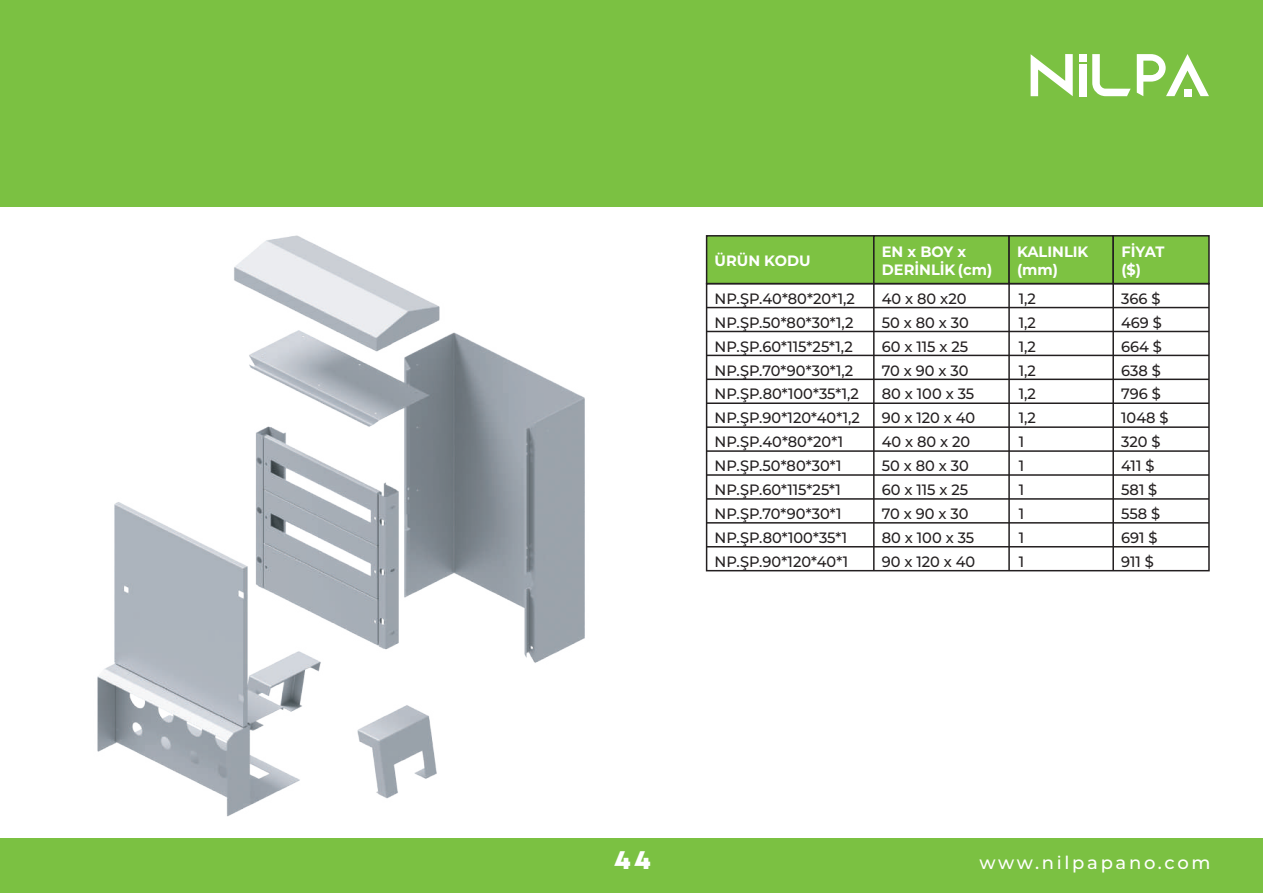
<style>
.page{position:relative;width:1263px;height:893px;background:#fff}
.page>*{position:absolute;margin:0;border:0;box-sizing:border-box;transform-origin:0 0}
.t1{font:700 22.5px "LEMONMILK";color:#fff}
.t2{font:500 18px "Montserrat";letter-spacing:.15em;color:#fff}
.t3{font:500 15px/23.9px "Montserrat";color:#231f20}
.t4{font:700 15px/18px "Montserrat";color:#fff}
</style>
<div class="page">
<div style="left:0;top:0;width:1263px;height:207px;background:#7bc142"></div>
<div style="left:0;top:839px;width:1263px;height:54px;background:#7bc142"></div>
<svg style="left:1030px;top:54px;width:43px;height:42px"></svg>
<div style="left:1079px;top:64px;width:7px;height:32px;background:#fff"></div>
<div style="left:1079px;top:54px;width:7px;height:7px;background:#fff"></div>
<svg style="left:1092px;top:54px;width:39px;height:42px"></svg>
<svg style="left:1137px;top:54px;width:72px;height:42px"></svg>
<div style="left:706px;top:235px;width:168px;height:49px;background:#7dc242;border:2px solid #231f20"></div>
<div style="left:873px;top:235px;width:137px;height:49px;background:#7dc242;border:2px solid #231f20"></div>
<div style="left:1008px;top:235px;width:106px;height:49px;background:#7dc242;border:2px solid #231f20"></div>
<div style="left:1112px;top:235px;width:98px;height:49px;background:#7dc242;border:2px solid #231f20"></div>
<div style="left:706px;top:283px;width:504px;height:288px;border:2px solid #231f20"></div>
<hr style="left:707px;top:355px;width:502px;height:1px;background:#231f20">
<hr style="left:707px;top:331px;width:502px;height:1px;background:#231f20">
<hr style="left:707px;top:379px;width:502px;height:1px;background:#231f20">
<hr style="left:707px;top:307px;width:502px;height:1px;background:#231f20">
<hr style="left:707px;top:450px;width:502px;height:2px;background:#231f20">
<hr style="left:707px;top:426px;width:502px;height:2px;background:#231f20">
<hr style="left:707px;top:474px;width:502px;height:2px;background:#231f20">
<hr style="left:707px;top:498px;width:502px;height:2px;background:#231f20">
<hr style="left:707px;top:522px;width:502px;height:2px;background:#231f20">
<hr style="left:707px;top:546px;width:502px;height:1px;background:#231f20">
<hr style="left:707px;top:402px;width:502px;height:2px;background:#231f20">
<hr style="left:1008px;top:284px;width:2px;height:287px;background:#231f20">
<hr style="left:1112px;top:284px;width:2px;height:287px;background:#231f20">
<hr style="left:873px;top:284px;width:1px;height:287px;background:#231f20">
<img style="left:97px;top:235px;width:488px;height:582px">
<p class="t4" style="left:715px;top:251px;width:97px">ÜRÜN KODU</p>
<p class="t4" style="left:1121px;top:242px;width:45px">FİYAT ($)</p>
<p class="t4" style="left:882px;top:242px;width:112px">EN x BOY x<br>DERİNLİK (cm)</p>
<p class="t4" style="left:1017px;top:242px;width:73px">KALINLIK (mm)</p>
<p class="t3" style="left:715px;top:286px;width:147px">NP.ŞP.40*80*20*1,2<br>NP.ŞP.50*80*30*1,2<br>NP.ŞP.60*115*25*1,2<br>NP.ŞP.70*90*30*1,2<br>NP.ŞP.80*100*35*1,2<br>NP.ŞP.90*120*40*1,2<br>NP.ŞP.40*80*20*1<br>NP.ŞP.50*80*30*1<br>NP.ŞP.60*115*25*1<br>NP.ŞP.70*90*30*1<br>NP.ŞP.80*100*35*1<br>NP.ŞP.90*120*40*1</p>
<p class="t3" style="left:882px;top:286px;width:95px">40 x 80 x20<br>50 x 80 x 30<br>60 x 115 x 25<br>70 x 90 x 30<br>80 x 100 x 35<br>90 x 120 x 40<br>40 x 80 x 20<br>50 x 80 x 30<br>60 x 115 x 25<br>70 x 90 x 30<br>80 x 100 x 35<br>90 x 120 x 40</p>
<p class="t3" style="left:1019px;top:286px;width:19px">1,2<br>1,2<br>1,2<br>1,2<br>1,2<br>1,2<br>1<br>1<br>1<br>1<br>1<br>1</p>
<p class="t3" style="left:1121px;top:286px;width:49px">366 $<br>469 $<br>664 $<br>638 $<br>796 $<br>1048 $<br>320 $<br>411 $<br>581 $<br>558 $<br>691 $<br>911 $</p>
<h1 class="t1" style="left:614px;top:844px;width:38px">44</h1>
<p class="t2" style="left:979px;top:850px;width:233px">www.nilpapano.com</p>
</div>
